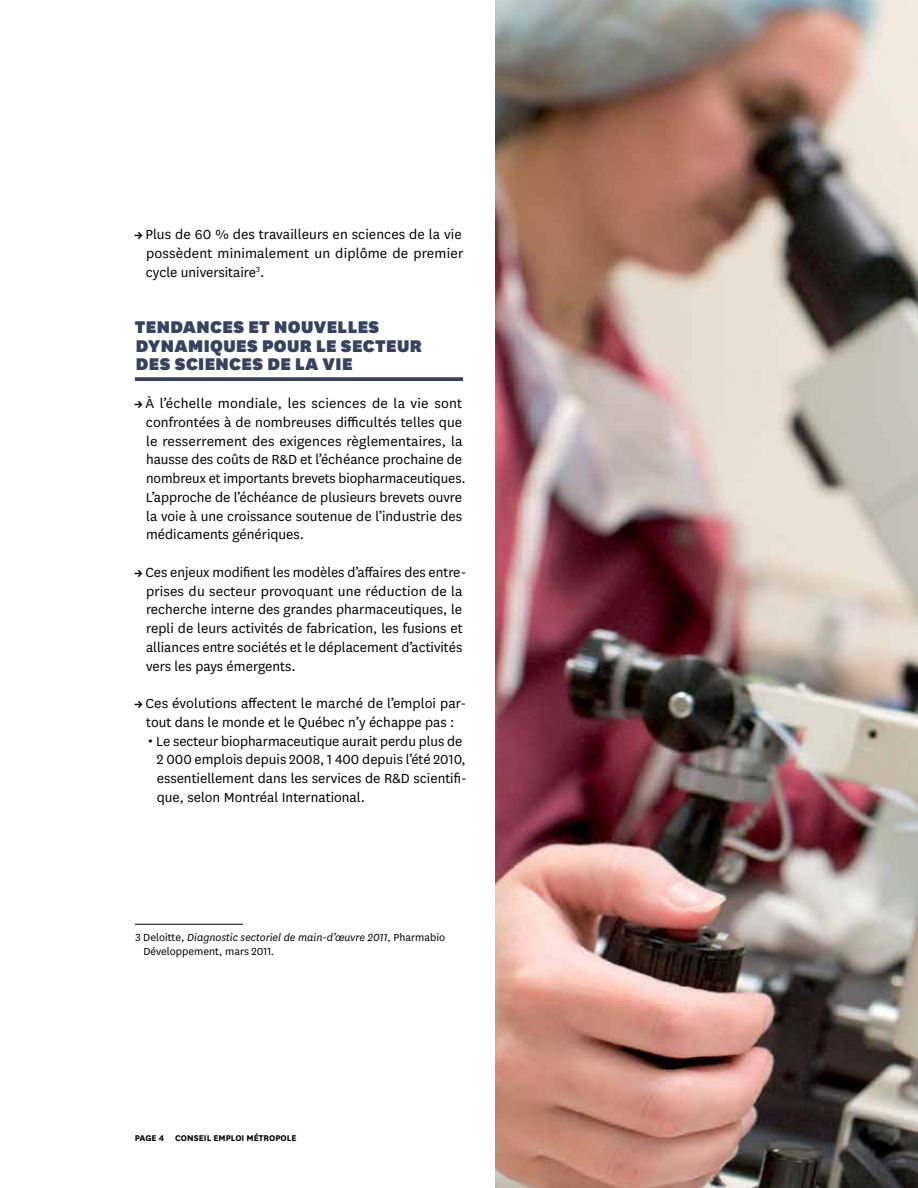
<style>
.page{position:relative;width:918px;height:1188px;background:#fff}
.page>*{position:absolute;margin:0;border:0;box-sizing:border-box;transform-origin:0 0}
.t1{font:900 19.8px/18.8px "National";letter-spacing:.02em;color:#38425e}
.t2{font:15.3px/18.8px "National";color:#000}
.t3{font:12px/13.5px "National";color:#000}
.t4{font:700 9.75px "National";color:#000}
.s1{font-weight:700;font-size:12px}
.s2{font-size:21px}
.s3{font-style:italic}
</style>
<div class="page">
<svg style="left:135px;top:377px;width:328px;height:4px"></svg>
<hr style="left:135px;top:924px;width:108px;height:1px;background:#000">
<img style="left:495px;top:0;width:423px;height:1188px">
<p class="t2" style="left:146px;top:225px;width:319px;text-align:justify;text-indent:-11px"><span class="s1">→</span> Plus de 60 % des travailleurs en sciences de la vie possèdent minimalement un diplôme de premier cycle universitaire<sup>3</sup>.</p>
<p class="t1" style="left:135px;top:316px;width:289px">TENDANCES ET NOUVELLES<br>DYNAMIQUES POUR LE SECTEUR<br>DES SCIENCES DE LA VIE</p>
<p class="t2" style="left:146px;top:393px;width:321px;text-indent:-11px"><span class="s1">→</span> À l’échelle mondiale, les sciences de la vie sont confrontées à de nombreuses difficultés telles que le resserrement des exigences règlementaires, la hausse des coûts de R&amp;D et l’échéance prochaine de nombreux et importants brevets biopharmaceutiques.<br>L’approche de l’échéance de plusieurs brevets ouvre la voie à une croissance soutenue de l’industrie des médicaments génériques.</p>
<p class="t2" style="left:146px;top:562px;width:322px;text-indent:-11px"><span class="s1">→</span> Ces enjeux modifient les modèles d’affaires des entre&shy;prises du secteur provoquant une réduction de la recherche interne des grandes pharmaceutiques, le repli de leurs activités de fabrication, les fusions et alliances entre sociétés et le déplacement d’activités vers les pays émergents.</p>
<p class="t2" style="left:135px;top:693px;width:333px;text-align:center"><span class="s1">→</span> Ces évolutions affectent le marché de l’emploi par&shy;tout dans le monde et le Québec n’y échappe pas :</p>
<p class="t2" style="left:157px;top:731px;width:311px;text-indent:-10px"><span class="s2">•</span> Le secteur biopharmaceutique aurait perdu plus de 2 000 emplois depuis 2008, 1 400 depuis l’été 2010, essentiellement dans les services de R&amp;D scientifi&shy;que, selon Montréal International.</p>
<p class="t3" style="left:143px;top:930px;width:303px;text-indent:-8px">3 Deloitte, <span class="s3">Diagnostic sectoriel de main-d’œuvre 2011</span>, Pharmabio<br>Développement, mars 2011.</p>
<p class="t4" style="left:135px;top:1131px;width:163px">PAGE 4 CONSEIL EMPLOI MÉTROPOLE</p>
</div>
